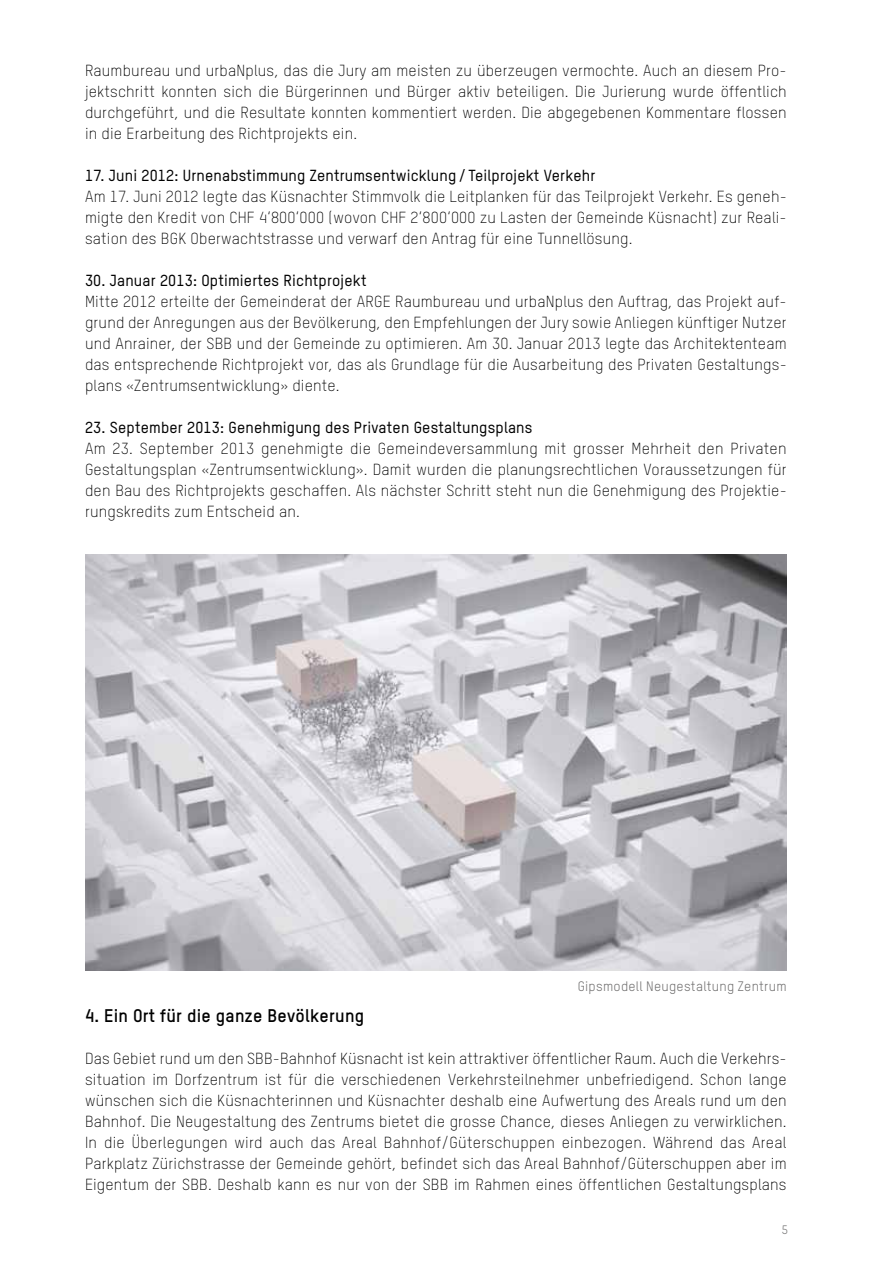
<style>
.page{position:relative;width:893px;height:1263px;background:#fff}
.page>*{position:absolute;margin:0;border:0;box-sizing:border-box;transform-origin:0 0}
.t1{font:700 18px "TSTAR";letter-spacing:.015em;color:#000}
.t2{font:300 15.75px/21px "TSTAR";letter-spacing:.01em;color:#000;text-align:justify}
.t3{font:500 15.75px "TSTAR";letter-spacing:.01em;color:#000}
.t4{font:13.5px "TSTAR";letter-spacing:.02em;color:#706f6f}
.t5{font:12px "TSTAR";color:#706f6f}
</style>
<div class="page">
<img style="left:85px;top:555px;width:702px;height:416px">
<p class="t2" style="left:85px;top:60px;width:703px">Raumbureau und urbaNplus, das die Jury am meisten zu überzeugen vermochte. Auch an diesem Pro&shy;jektschritt konnten sich die Bürgerinnen und Bürger aktiv beteiligen. Die Jurierung wurde öffentlich durchgeführt, und die Resultate konnten kommentiert werden. Die abgegebenen Kommentare flossen in die Erarbeitung des Richtprojekts ein.</p>
<p class="t3" style="left:85px;top:166px;width:512px">17. Juni 2012: Urnenabstimmung Zentrumsentwicklung / Teilprojekt Verkehr</p>
<p class="t2" style="left:85px;top:186px;width:703px">Am 17. Juni 2012 legte das Küsnachter Stimmvolk die Leitplanken für das Teilprojekt Verkehr. Es geneh&shy;migte den Kredit von CHF 4‘800‘000 (wovon CHF 2‘800‘000 zu Lasten der Gemeinde Küsnacht) zur Reali&shy;sation des BGK Oberwachtstrasse und verwarf den Antrag für eine Tunnellösung.</p>
<p class="t3" style="left:85px;top:271px;width:283px">30. Januar 2013: Optimiertes Richtprojekt</p>
<p class="t2" style="left:85px;top:291px;width:703px">Mitte 2012 erteilte der Gemeinderat der ARGE Raumbureau und urbaNplus den Auftrag, das Projekt auf&shy;grund der Anregungen aus der Bevölkerung, den Empfehlungen der Jury sowie Anliegen künftiger Nutzer und Anrainer, der SBB und der Gemeinde zu optimieren. Am 30. Januar 2013 legte das Architektenteam das entsprechende Richtprojekt vor, das als Grundlage für die Ausarbeitung des Privaten Gestaltungs&shy;plans «Zentrumsentwicklung» diente.</p>
<p class="t3" style="left:85px;top:418px;width:449px">23. September 2013: Genehmigung des Privaten Gestaltungsplans</p>
<p class="t2" style="left:85px;top:438px;width:703px">Am 23. September 2013 genehmigte die Gemeindeversammlung mit grosser Mehrheit den Privaten Gestaltungsplan «Zentrumsentwicklung». Damit wurden die planungsrechtlichen Voraussetzungen für den Bau des Richtprojekts geschaffen. Als nächster Schritt steht nun die Genehmigung des Projektie&shy;rungskredits zum Entscheid an.</p>
<p class="t4" style="left:578px;top:978px;width:211px">Gipsmodell Neugestaltung Zentrum</p>
<p class="t1" style="left:85px;top:1005px;width:281px">4. Ein Ort für die ganze Bevölkerung</p>
<p class="t2" style="left:85px;top:1048px;width:703px">Das Gebiet rund um den SBB-Bahnhof Küsnacht ist kein attraktiver öffentlicher Raum. Auch die Verkehrs&shy;situation im Dorfzentrum ist für die verschiedenen Verkehrsteilnehmer unbefriedigend. Schon lange wünschen sich die Küsnachterinnen und Küsnachter deshalb eine Aufwertung des Areals rund um den Bahnhof. Die Neugestaltung des Zentrums bietet die grosse Chance, dieses Anliegen zu verwirklichen.<br>In die Überlegungen wird auch das Areal Bahnhof/Güterschuppen einbezogen. Während das Areal Parkplatz Zürichstrasse der Gemeinde gehört, befindet sich das Areal Bahnhof/Güterschuppen aber im Eigentum der SBB. Deshalb kann es nur von der SBB im Rahmen eines öffentlichen Gestaltungsplans</p>
<p class="t5" style="left:782px;top:1222px;width:8px">5</p>
</div>
